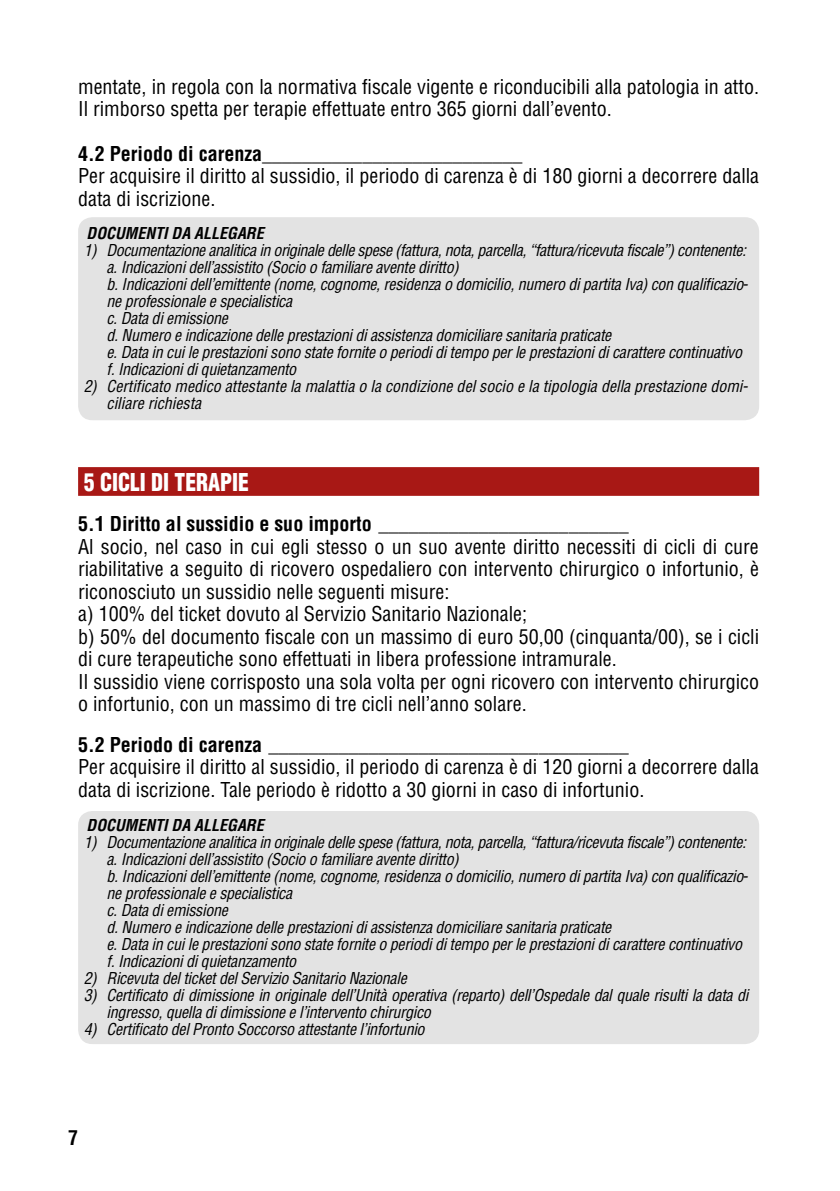
<style>
.page{position:relative;width:840px;height:1191px;background:#fff}
.page>*{position:absolute;margin:0;border:0;box-sizing:border-box;transform-origin:0 0}
.t1{font:900 condensed 24px "Helvetica LT Std";color:#fff;scale:.9 1}
.t2{font:condensed 20px/22.4px "Helvetica LT Std";color:#000}
.t3{font:700 condensed 20px "Helvetica LT Std";color:#000}
.t4{font:italic condensed 16px/17px "Helvetica LT Std";letter-spacing:-.02em;color:#000}
.t5{font:italic condensed 16px/17px "Helvetica LT Std";color:#000}
.t6{font:italic 700 condensed 16px "Helvetica LT Std";color:#000}
</style>
<div class="page">
<div style="left:78px;top:467px;width:680px;height:29px;background:#a81815"></div>
<div style="left:78px;top:811px;width:680px;height:233px;background:#e3e3e3;border-radius:14px"></div>
<div style="left:78px;top:217px;width:680px;height:203px;background:#e3e3e3;border-radius:14px"></div>
<p class="t2" style="left:78px;top:75px;width:682px">mentate, in regola con la normativa fiscale vigente e riconducibili alla patologia in atto.<br>Il rimborso spetta per terapie effettuate entro 365 giorni dall’evento.</p>
<p class="t3" style="left:78px;top:141px;width:445px">4.2 Periodo di carenza__________________________</p>
<p class="t2" style="left:78px;top:165px;width:682px">Per acquisire il diritto al sussidio, il periodo di carenza è di 180 giorni a decorrere dalla data di iscrizione.</p>
<p class="t6" style="left:87px;top:224px;width:178px">DOCUMENTI DA ALLEGARE</p>
<p class="t4" style="left:106px;top:242px;width:642px;text-indent:-23px">1) Documentazione analitica in originale delle spese (fattura, nota, parcella, “fattura/ricevuta fiscale”) contenente: a. Indicazioni dell’assistito (Socio o familiare avente diritto)<br>b. Indicazioni dell’emittente (nome, cognome, residenza o domicilio, numero di partita Iva) con qualificazio&shy;ne professionale e specialistica<br>c. Data di emissione<br>d. Numero e indicazione delle prestazioni di assistenza domiciliare sanitaria praticate<br>e. Data in cui le prestazioni sono state fornite o periodi di tempo per le prestazioni di carattere continuativo f. Indicazioni di quietanzamento</p>
<p class="t5" style="left:106px;top:378px;width:642px;text-indent:-23px">2) Certificato medico attestante la malattia o la condizione del socio e la tipologia della prestazione domi&shy;ciliare richiesta</p>
<h1 class="t1" style="left:84px;top:467px;width:185px">5 CICLI DI TERAPIE</h1>
<p class="t3" style="left:78px;top:511px;width:551px">5.1 Diritto al sussidio e suo importo _________________________</p>
<p class="t2" style="left:78px;top:535px;width:682px">Al socio, nel caso in cui egli stesso o un suo avente diritto necessiti di cicli di cure riabilitative a seguito di ricovero ospedaliero con intervento chirurgico o infortunio, è riconosciuto un sussidio nelle seguenti misure:<br>a) 100% del ticket dovuto al Servizio Sanitario Nazionale;<br>b) 50% del documento fiscale con un massimo di euro 50,00 (cinquanta/00), se i cicli di cure terapeutiche sono effettuati in libera professione intramurale.<br>Il sussidio viene corrisposto una sola volta per ogni ricovero con intervento chirurgico o infortunio, con un massimo di tre cicli nell’anno solare.</p>
<p class="t3" style="left:78px;top:732px;width:551px">5.2 Periodo di carenza ____________________________________</p>
<p class="t2" style="left:78px;top:755px;width:682px">Per acquisire il diritto al sussidio, il periodo di carenza è di 120 giorni a decorrere dalla data di iscrizione. Tale periodo è ridotto a 30 giorni in caso di infortunio.</p>
<p class="t6" style="left:87px;top:815px;width:178px">DOCUMENTI DA ALLEGARE</p>
<p class="t4" style="left:106px;top:834px;width:642px;text-indent:-23px">1) Documentazione analitica in originale delle spese (fattura, nota, parcella, “fattura/ricevuta fiscale”) contenente: a. Indicazioni dell’assistito (Socio o familiare avente diritto)<br>b. Indicazioni dell’emittente (nome, cognome, residenza o domicilio, numero di partita Iva) con qualificazio&shy;ne professionale e specialistica<br>c. Data di emissione<br>d. Numero e indicazione delle prestazioni di assistenza domiciliare sanitaria praticate<br>e. Data in cui le prestazioni sono state fornite o periodi di tempo per le prestazioni di carattere continuativo f. Indicazioni di quietanzamento</p>
<p class="t4" style="left:84px;top:970px;width:324px">2) Ricevuta del ticket del Servizio Sanitario Nazionale</p>
<p class="t4" style="left:106px;top:987px;width:643px;text-indent:-23px">3) Certificato di dimissione in originale dell’Unità operativa (reparto) dell’Ospedale dal quale risulti la data di ingresso, quella di dimissione e l’intervento chirurgico</p>
<p class="t4" style="left:84px;top:1021px;width:342px">4) Certificato del Pronto Soccorso attestante l’infortunio</p>
<p class="t3" style="left:68px;top:1125px;width:21px">77</p>
</div>
